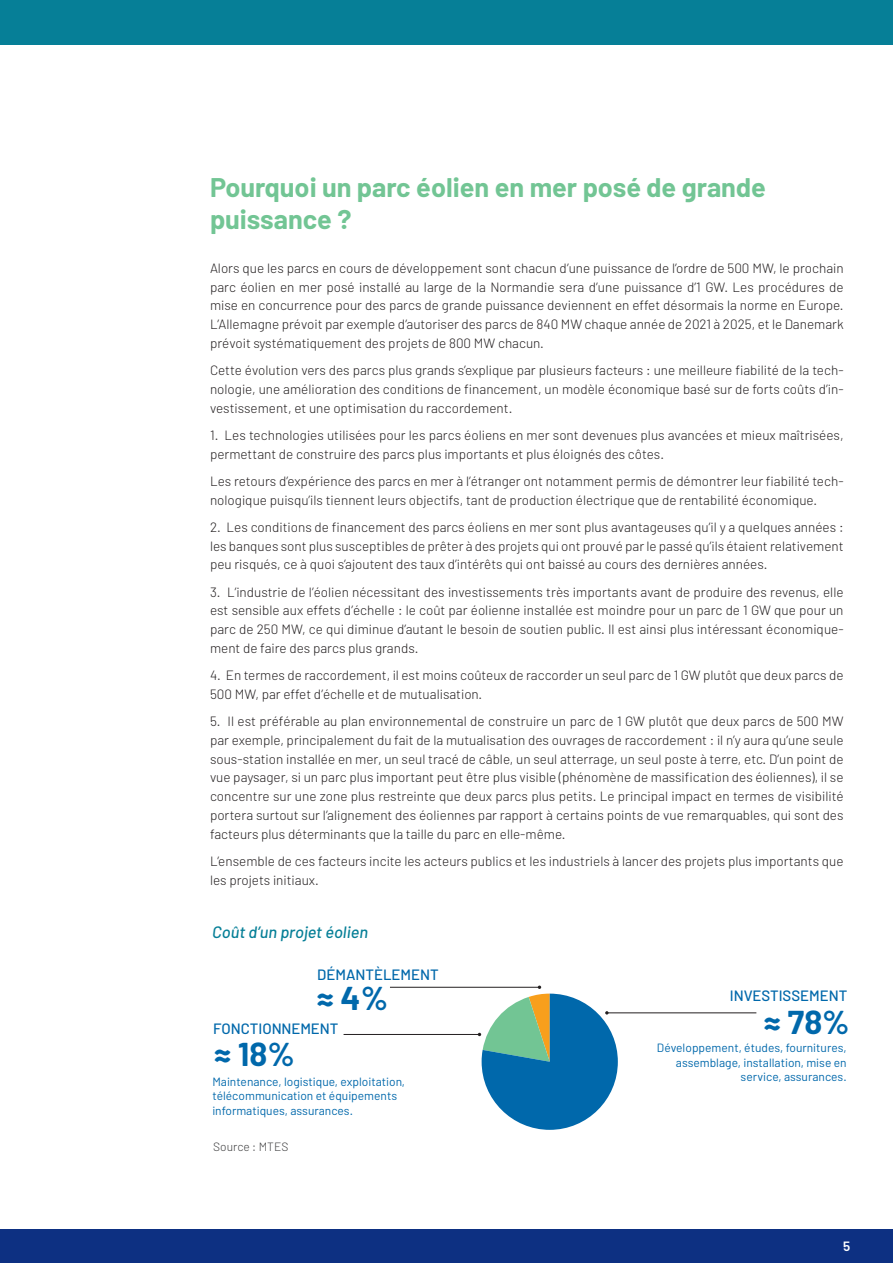
<style>
.page{position:relative;width:893px;height:1263px;background:#fff}
.page>*{position:absolute;margin:0;border:0;box-sizing:border-box;transform-origin:0 0}
.t1{font:700 33.15px "Barlow";color:#0068ab}
.titre_2{font:700 27px/31.5px "Barlow";color:#72c594}
.legende_photo{font:italic 500 16.5px "Barlow";color:#067f97}
.t2{font:500 15px "Barlow";color:#0068ab}
.TC{font:300 13.5px/18.8px "Barlow";color:#231f20;text-align:justify}
.t3{font:600 13.5px "Barlow";color:#fff}
.t4{font:12px/14.4px "Barlow";color:#0068ab}
.note{font:300 12px "Barlow";color:#3e3e3f}
</style>
<div class="page">
<div style="left:0;top:0;width:893px;height:45px;background:#067f97"></div>
<div style="left:0;top:1229px;width:893px;height:34px;background:#0d3082"></div>
<hr style="left:390px;top:987px;width:150px;height:1px;background:#231f20">
<hr style="left:607px;top:1012px;width:149px;height:1px;background:#231f20">
<hr style="left:344px;top:1034px;width:136px;height:1px;background:#231f20">
<svg style="left:478px;top:985px;width:140px;height:145px"></svg>
<p class="titre_2" style="left:210px;top:172px;width:557px">Pourquoi un parc éolien en mer posé de grande puissance ?</p>
<p class="TC" style="left:210px;top:258px;width:635px">Alors que les parcs en cours de développement sont chacun d’une puissance de l’ordre de 500 MW, le prochain parc éolien en mer posé installé au large de la Normandie sera d’une puissance d’1 GW. Les procédures de mise en concurrence pour des parcs de grande puissance deviennent en effet désormais la norme en Europe.<br>L’Allemagne prévoit par exemple d’autoriser des parcs de 840 MW chaque année de 2021 à 2025, et le Danemark prévoit systématiquement des projets de 800 MW chacun.</p>
<p class="TC" style="left:210px;top:361px;width:635px">Cette évolution vers des parcs plus grands s’explique par plusieurs facteurs : une meilleure fiabilité de la tech&shy;nologie, une amélioration des conditions de financement, un modèle économique basé sur de forts coûts d’in&shy;vestissement, et une optimisation du raccordement.</p>
<p class="TC" style="left:210px;top:425px;width:635px">1. Les technologies utilisées pour les parcs éoliens en mer sont devenues plus avancées et mieux maîtrisées, permettant de construire des parcs plus importants et plus éloignés des côtes.</p>
<p class="TC" style="left:210px;top:471px;width:635px">Les retours d’expérience des parcs en mer à l’étranger ont notamment permis de démontrer leur fiabilité tech&shy;nologique puisqu’ils tiennent leurs objectifs, tant de production électrique que de rentabilité économique.</p>
<p class="TC" style="left:210px;top:517px;width:635px">2. Les conditions de financement des parcs éoliens en mer sont plus avantageuses qu’il y a quelques années : les banques sont plus susceptibles de prêter à des projets qui ont prouvé par le passé qu’ils étaient relativement peu risqués, ce à quoi s’ajoutent des taux d’intérêts qui ont baissé au cours des dernières années.</p>
<p class="TC" style="left:210px;top:582px;width:635px">3. L’industrie de l’éolien nécessitant des investissements très importants avant de produire des revenus, elle est sensible aux effets d’échelle : le coût par éolienne installée est moindre pour un parc de 1 GW que pour un parc de 250 MW, ce qui diminue d’autant le besoin de soutien public. Il est ainsi plus intéressant économique&shy;ment de faire des parcs plus grands.</p>
<p class="TC" style="left:210px;top:666px;width:635px">4. En termes de raccordement, il est moins coûteux de raccorder un seul parc de 1 GW plutôt que deux parcs de<br>500 MW, par effet d’échelle et de mutualisation.</p>
<p class="TC" style="left:210px;top:712px;width:635px">5. Il est préférable au plan environnemental de construire un parc de 1 GW plutôt que deux parcs de 500 MW par exemple, principalement du fait de la mutualisation des ouvrages de raccordement : il n’y aura qu’une seule sous-station installée en mer, un seul tracé de câble, un seul atterrage, un seul poste à terre, etc. D’un point de vue paysager, si un parc plus important peut être plus visible (phénomène de massification des éoliennes), il se concentre sur une zone plus restreinte que deux parcs plus petits. Le principal impact en termes de visibilité portera surtout sur l’alignement des éoliennes par rapport à certains points de vue remarquables, qui sont des facteurs plus déterminants que la taille du parc en elle-même.</p>
<p class="TC" style="left:210px;top:851px;width:635px">L’ensemble de ces facteurs incite les acteurs publics et les industriels à lancer des projets plus importants que les projets initiaux.</p>
<p class="legende_photo" style="left:212px;top:922px;width:157px">Coût d’un projet éolien</p>
<p class="t2" style="left:317px;top:965px;width:123px">DÉMANTÈLEMENT</p>
<p class="t1" style="left:316px;top:977px;width:73px">≈ 4%</p>
<p class="t2" style="left:213px;top:1019px;width:127px">FONCTIONNEMENT</p>
<p class="t1" style="left:214px;top:1033px;width:82px">≈ 18%</p>
<p class="t4" style="left:212px;top:1074px;width:194px">Maintenance, logistique, exploitation, télécommunication et équipements informatiques, assurances.</p>
<p class="note" style="left:213px;top:1139px;width:77px">Source : MTES</p>
<p class="t2" style="left:730px;top:986px;width:119px">INVESTISSEMENT</p>
<p class="t1" style="left:764px;top:1001px;width:87px">≈ 78%</p>
<p class="t4" style="left:657px;top:1040px;width:191px;text-align:right">Développement, études, fournitures, assemblage, installation, mise en service, assurances.</p>
<p class="t3" style="left:843px;top:1238px;width:9px">5</p>
</div>
